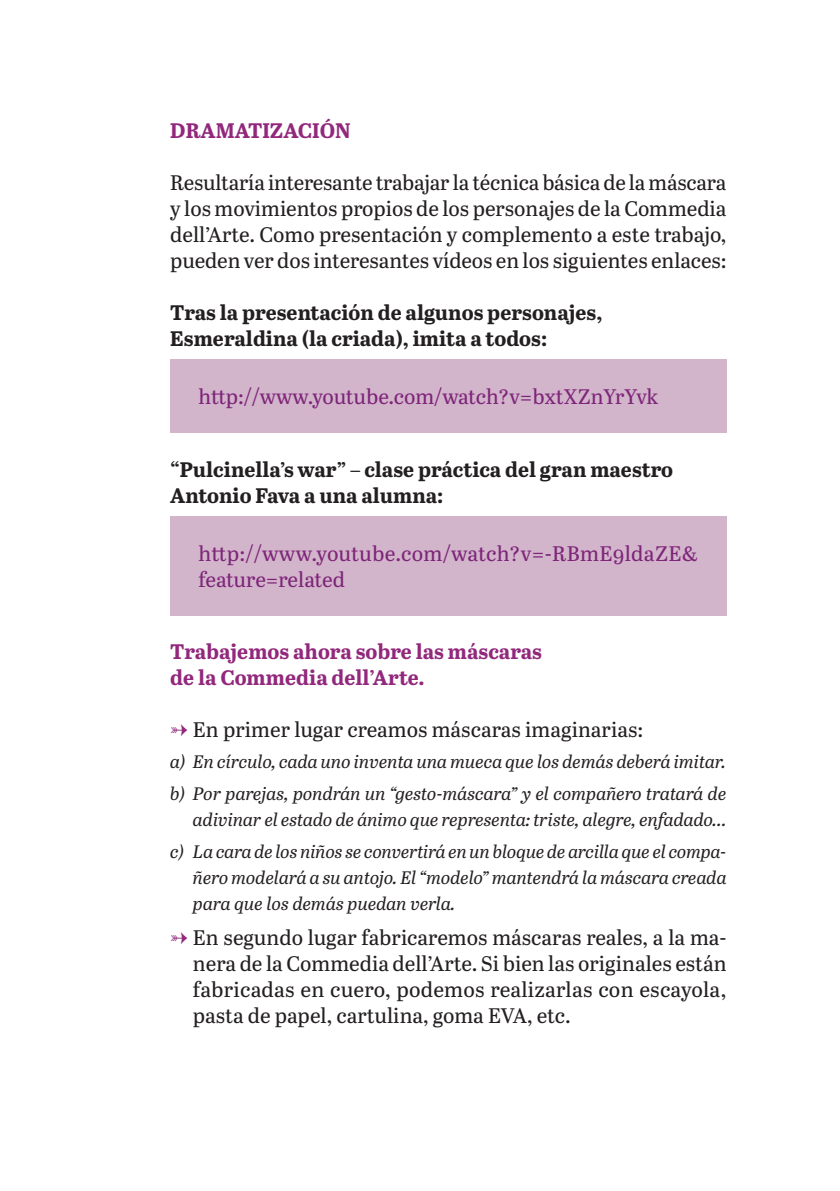
<style>
.page{position:relative;width:840px;height:1191px;background:#fff}
.page>*{position:absolute;margin:0;border:0;box-sizing:border-box;transform-origin:0 0}
._01_copy{font:21px/26px "Abril Text";letter-spacing:-.005em;color:#231f20;text-align:justify}
._01_copy-2{font:700 21px/26px "Abril Text";color:#231f20}
._01_copy-3{font:21px/26px "Abril Text";color:#7d2579}
._01_copy-4{font:700 21px/26px "Abril Text";color:#92287c}
._01_copy-5{font:italic 18px/26px "Abril Text";color:#231f20;text-align:right}
</style>
<div class="page">
<div style="left:170px;top:516px;width:556px;height:99px;background:#d2b4cb"></div>
<div style="left:170px;top:359px;width:556px;height:73px;background:#d2b4cb"></div>
<p class="_01_copy-4" style="left:170px;top:117px;width:182px">DRAMATIZACIÓN</p>
<p class="_01_copy" style="left:170px;top:169px;width:557px">Resultaría interesante trabajar la técnica básica de la máscara y los movimientos propios de los personajes de la Commedia dell’Arte. Como presentación y complemento a este trabajo, pueden ver dos interesantes vídeos en los siguientes enlaces:</p>
<p class="_01_copy-2" style="left:170px;top:299px;width:433px">Tras la presentación de algunos personajes,<br>Esmeraldina (la criada), imita a todos:</p>
<p class="_01_copy-3" style="left:198px;top:382px;width:461px">http://www.youtube.com/watch?v=bxtXZnYrYvk</p>
<p class="_01_copy-2" style="left:170px;top:455px;width:504px">“Pulcinella’s war” – clase práctica del gran maestro<br>Antonio Fava a una alumna:</p>
<p class="_01_copy-3" style="left:198px;top:539px;width:500px">http://www.youtube.com/watch?v=-RBmE9ldaZE&amp; feature=related</p>
<p class="_01_copy-4" style="left:170px;top:637px;width:373px">Trabajemos ahora sobre las máscaras de la Commedia dell’Arte.</p>
<p class="_01_copy" style="left:193px;top:715px;width:451px">En primer lugar creamos máscaras imaginarias:</p>
<p class="_01_copy-5" style="left:170px;top:748px;width:557px">a) En círculo, cada uno inventa una mueca que los demás deberá imitar.</p>
<p class="_01_copy-5" style="left:170px;top:779px;width:557px">b) Por parejas, pondrán un “gesto-máscara” y el compañero tratará de adivinar el estado de ánimo que representa: triste, alegre, enfadado…</p>
<p class="_01_copy-5" style="left:193px;top:837px;width:535px;text-align:justify;text-indent:-23px">c) La cara de los niños se convertirá en un bloque de arcilla que el compa&shy;ñero modelará a su antojo. El “modelo” mantendrá la máscara creada para que los demás puedan verla.</p>
<p class="_01_copy" style="left:193px;top:923px;width:535px">En segundo lugar fabricaremos máscaras reales, a la ma&shy;nera de la Commedia dell’Arte. Si bien las originales están fabricadas en cuero, podemos realizarlas con escayola, pasta de papel, cartulina, goma EVA, etc.</p>
</div>
